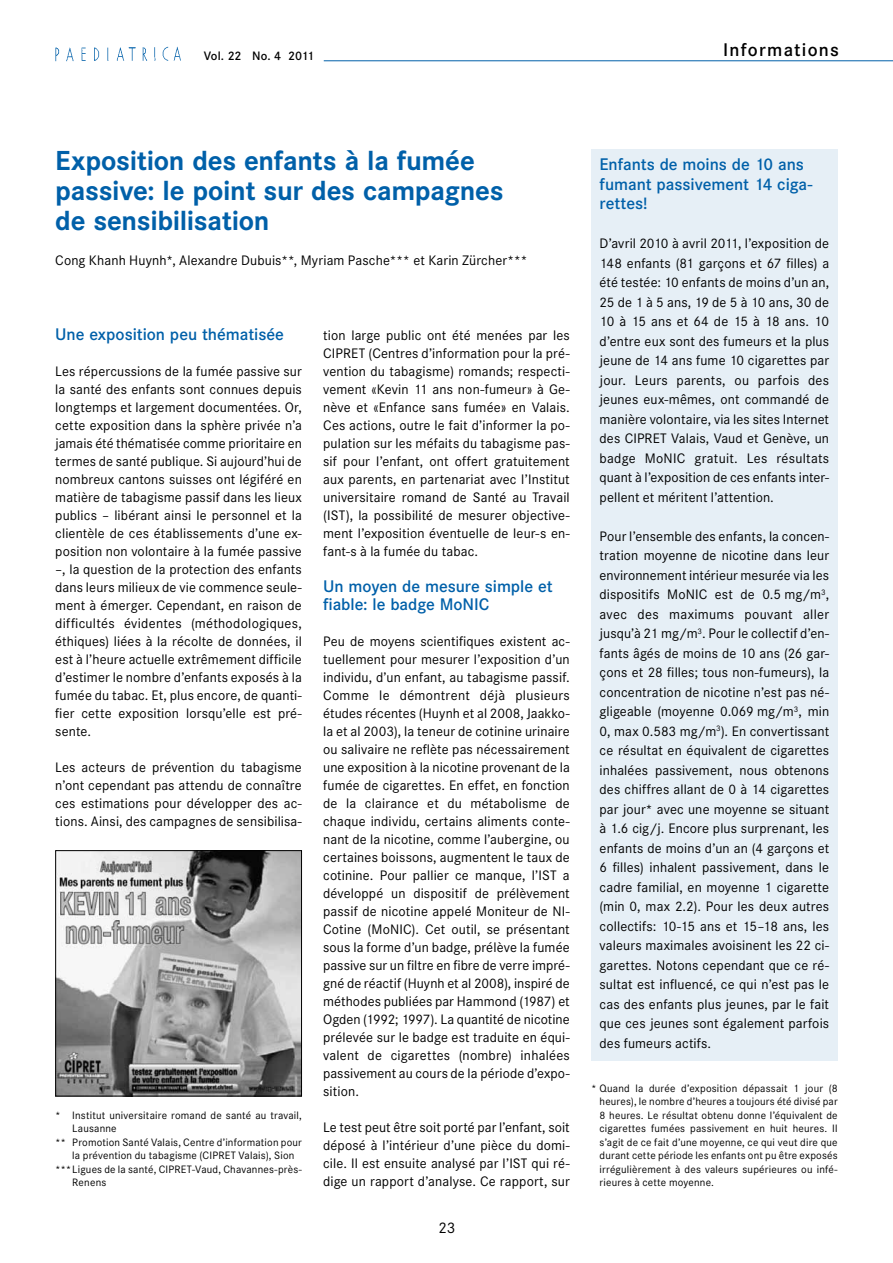
<style>
.page{position:relative;width:893px;height:1263px;background:#fff}
.page>*{position:absolute;margin:0;border:0;box-sizing:border-box;transform-origin:0 0}
.t1{font:700 27px/30px "Corporate SBQ";letter-spacing:-.01em;color:#0060a9}
.t2{font:500 18px "Corporate SBQ";letter-spacing:.07em;color:#000}
.t3{font:500 16.5px/19.5px "Corporate SBQ";color:#0060a9}
.t4{font:15px "Corporate SBQ";color:#000}
.t5{font:13.5px/18px "Corporate SBQ";letter-spacing:.01em;color:#000;text-align:justify}
.t6{font:500 12px "Corporate SBQ";letter-spacing:-.015em;color:#000}
.t7{font:10.5px/13.5px "Corporate SBQ";letter-spacing:.02em;color:#000;text-align:justify}
</style>
<div class="page">
<hr style="left:324px;top:60px;width:569px;height:1px;background:#0060a9">
<img style="left:55px;top:47px;width:126px;height:14px">
<div style="left:591px;top:149px;width:247px;height:911px;background:#e6eff6"></div>
<img style="left:57px;top:852px;width:243px;height:242px">
<div style="left:55px;top:850px;width:247px;height:246px;border:1px solid #000"></div>
<p class="t6" style="left:204px;top:49px;width:112px">Vol. 22 No. 4 2011</p>
<h2 class="t2" style="left:723px;top:38px;width:117px">Informations</h2>
<h1 class="t1" style="left:55px;top:146px;width:450px">Exposition des enfants à la fumée passive: le point sur des campagnes de sensibilisation</h1>
<p class="t5" style="left:55px;top:252px;width:474px">Cong Khanh Huynh*, Alexandre Dubuis**, Myriam Pasche*** et Karin Zürcher***</p>
<p class="t3" style="left:55px;top:325px;width:230px">Une exposition peu thématisée</p>
<p class="t5" style="left:55px;top:363px;width:248px">Les répercussions de la fumée passive sur la santé des enfants sont connues depuis longtemps et largement documentées. Or, cette exposition dans la sphère privée n’a jamais été thématisée comme prioritaire en termes de santé publique. Si aujourd’hui de nombreux cantons suisses ont légiféré en matière de tabagisme passif dans les lieux publics – libérant ainsi le personnel et la clientèle de ces établissements d’une ex&shy;position non volontaire à la fumée passive –, la question de la protection des enfants dans leurs milieux de vie commence seule&shy;ment à émerger. Cependant, en raison de difficultés évidentes (méthodologiques, éthiques) liées à la récolte de données, il est à l’heure actuelle extrêmement difficile d’estimer le nombre d’enfants exposés à la fumée du tabac. Et, plus encore, de quanti&shy;fier cette exposition lorsqu’elle est pré&shy;sente.</p>
<p class="t5" style="left:55px;top:759px;width:248px">Les acteurs de prévention du tabagisme n’ont cependant pas attendu de connaître ces estimations pour développer des ac&shy;tions. Ainsi, des campagnes de sensibilisa-</p>
<p class="t7" style="left:55px;top:1109px;width:248px">* Institut universitaire romand de santé au travail,</p>
<p class="t7" style="left:72px;top:1122px;width:46px">Lausanne</p>
<p class="t7" style="left:55px;top:1136px;width:248px">** Promotion Santé Valais, Centre d’information pour</p>
<p class="t7" style="left:72px;top:1149px;width:224px">la prévention du tabagisme (CIPRET Valais), Sion</p>
<p class="t7" style="left:55px;top:1163px;width:248px">***Ligues de la santé, CIPRET-Vaud, Chavannes-près-</p>
<p class="t7" style="left:72px;top:1176px;width:36px">Renens</p>
<p class="t5" style="left:323px;top:327px;width:248px">tion large public ont été menées par les CIPRET (Centres d’information pour la pré&shy;vention du tabagisme) romands; respecti&shy;vement «Kevin 11 ans non-fumeur» à Ge&shy;nève et «Enfance sans fumée» en Valais.<br>Ces actions, outre le fait d’informer la po&shy;pulation sur les méfaits du tabagisme pas&shy;sif pour l’enfant, ont offert gratuitement aux parents, en partenariat avec l’Institut universitaire romand de Santé au Travail (IST), la possibilité de mesurer objective&shy;ment l’exposition éventuelle de leur-s en&shy;fant-s à la fumée du tabac.</p>
<p class="t3" style="left:323px;top:578px;width:231px;line-height:18px">Un moyen de mesure simple et fiable: le badge MoNIC</p>
<p class="t5" style="left:323px;top:633px;width:248px">Peu de moyens scientifiques existent ac&shy;tuellement pour mesurer l’exposition d’un individu, d’un enfant, au tabagisme passif.<br>Comme le démontrent déjà plusieurs études récentes (Huynh et al 2008, Jaakko&shy;la et al 2003), la teneur de cotinine urinaire ou salivaire ne reflète pas nécessairement une exposition à la nicotine provenant de la fumée de cigarettes. En effet, en fonction de la clairance et du métabolisme de chaque individu, certains aliments conte&shy;nant de la nicotine, comme l’aubergine, ou certaines boissons, augmentent le taux de cotinine. Pour pallier ce manque, l’IST a développé un dispositif de prélèvement passif de nicotine appelé Moniteur de NI-Cotine (MoNIC). Cet outil, se présentant sous la forme d’un badge, prélève la fumée passive sur un filtre en fibre de verre impré&shy;gné de réactif (Huynh et al 2008), inspiré de méthodes publiées par Hammond (1987) et Ogden (1992; 1997). La quantité de nicotine prélevée sur le badge est traduite en équi&shy;valent de cigarettes (nombre) inhalées passivement au cours de la période d’expo&shy;sition.</p>
<p class="t5" style="left:323px;top:1119px;width:248px">Le test peut être soit porté par l’enfant, soit déposé à l’intérieur d’une pièce du domi&shy;cile. Il est ensuite analysé par l’IST qui ré&shy;dige un rapport d’analyse. Ce rapport, sur</p>
<p class="t4" style="left:438px;top:1219px;width:19px">23</p>
<p class="t3" style="left:600px;top:155px;width:214px">Enfants de moins de 10 ans fumant passivement 14 ciga&shy;rettes!</p>
<p class="t5" style="left:600px;top:234px;width:231px;line-height:19.5px">D’avril 2010 à avril 2011, l’exposition de 148 enfants (81 garçons et 67 filles) a été testée: 10 enfants de moins d’un an, 25 de 1 à 5 ans, 19 de 5 à 10 ans, 30 de 10 à 15 ans et 64 de 15 à 18 ans. 10 d’entre eux sont des fumeurs et la plus jeune de 14 ans fume 10 cigarettes par jour. Leurs parents, ou parfois des jeunes eux-mêmes, ont commandé de manière volontaire, via les sites Internet des CIPRET Valais, Vaud et Genève, un badge MoNIC gratuit. Les résultats quant à l’exposition de ces enfants inter&shy;pellent et méritent l’attention.</p>
<p class="t5" style="left:600px;top:526px;width:231px;line-height:19.5px">Pour l’ensemble des enfants, la concen&shy;tration moyenne de nicotine dans leur environnement intérieur mesurée via les dispositifs MoNIC est de 0.5 mg/m<sup>3</sup>, avec des maximums pouvant aller jusqu’à 21 mg/m<sup>3</sup>. Pour le collectif d’en&shy;fants âgés de moins de 10 ans (26 gar&shy;çons et 28 filles; tous non-fumeurs), la concentration de nicotine n’est pas né&shy;gligeable (moyenne 0.069 mg/m<sup>3</sup>, min 0, max 0.583 mg/m<sup>3</sup>). En convertissant ce résultat en équivalent de cigarettes inhalées passivement, nous obtenons des chiffres allant de 0 à 14 cigarettes par jour* avec une moyenne se situant à 1.6 cig/j. Encore plus surprenant, les enfants de moins d’un an (4 garçons et 6 filles) inhalent passivement, dans le cadre familial, en moyenne 1 cigarette (min 0, max 2.2). Pour les deux autres collectifs: 10-15 ans et 15–18 ans, les valeurs maximales avoisinent les 22 ci&shy;garettes. Notons cependant que ce ré&shy;sultat est influencé, ce qui n’est pas le cas des enfants plus jeunes, par le fait que ces jeunes sont également parfois des fumeurs actifs.</p>
<p class="t7" style="left:600px;top:1082px;width:240px;text-indent:-9px">* Quand la durée d’exposition dépassait 1 jour (8 heures), le nombre d’heures a toujours été divisé par 8 heures. Le résultat obtenu donne l’équivalent de cigarettes fumées passivement en huit heures. Il s’agit de ce fait d’une moyenne, ce qui veut dire que durant cette période les enfants ont pu être exposés irrégulièrement à des valeurs supérieures ou infé&shy;rieures à cette moyenne.</p>
</div>
